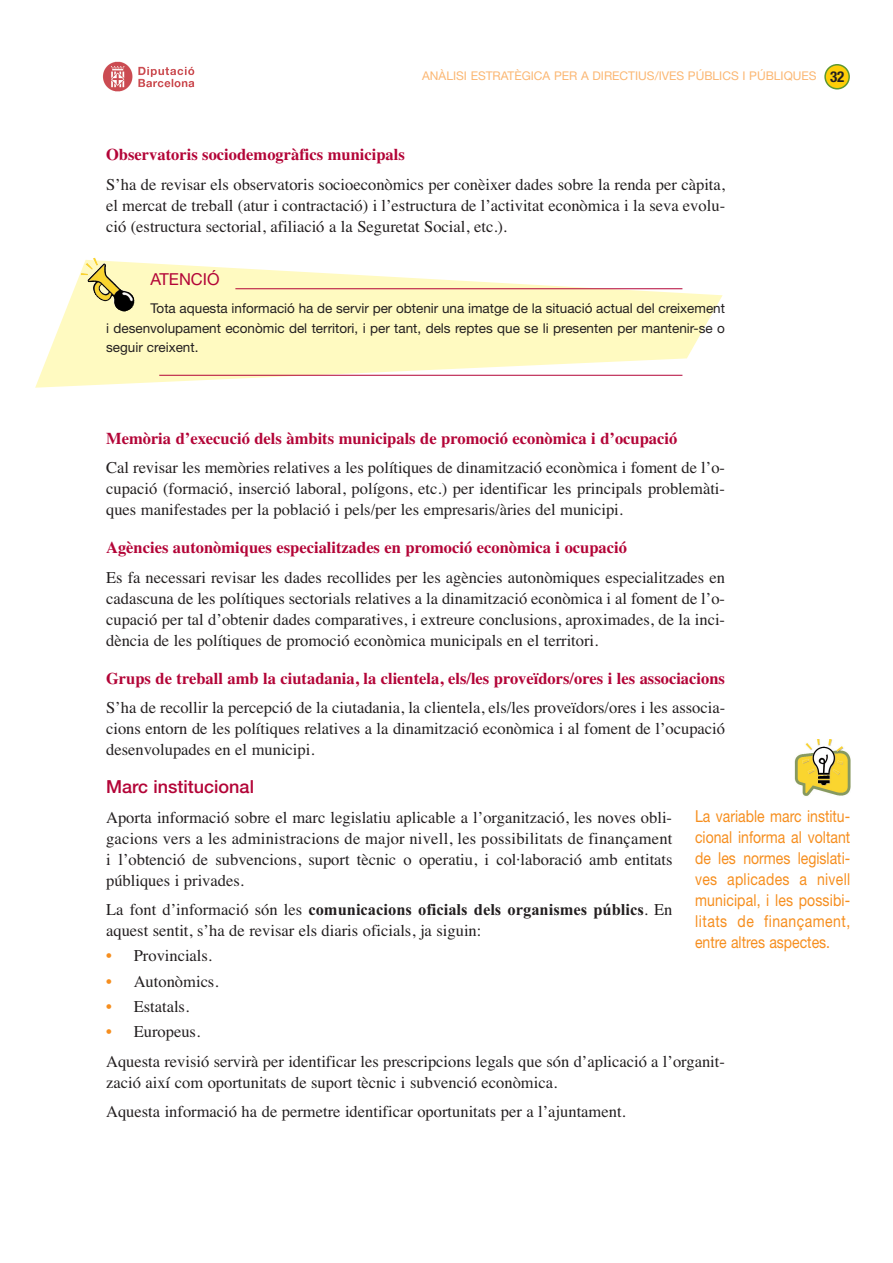
<style>
.page{position:relative;width:893px;height:1263px;background:#fff}
.page>*{position:absolute;margin:0;border:0;box-sizing:border-box;transform-origin:0 0}
.t1{font:500 18px "Helvetica Neue";color:#b30437}
.t2{font:16.5px/21px "Times";color:#231f20;text-align:justify}
.t3{font:700 16.5px "Times";color:#b30437}
.t4{font:16.5px/21px "Helvetica Neue";letter-spacing:.01em;color:#f68e1e;text-align:justify;scale:.85 1}
.t5{font:700 16.5px "Times New Roman";color:#231f20}
.t6{font:16.5px "Helvetica Neue";color:#b30437}
.t7{font:13.5px/19.5px "Helvetica Neue";color:#231f20;text-align:justify}
.t8{font:12px "Helvetica Neue";color:#fbb773}
.s1{font-weight:700;font-stretch:condensed;font-size:15px;color:#231f20}
.s2{font-family:"Times";font-weight:400}
.s3{color:#f68e1e}
</style>
<div class="page">
<svg style="left:824px;top:64px;width:26px;height:26px"></svg>
<img style="left:102px;top:61px;width:93px;height:31px">
<svg style="left:35px;top:262px;width:687px;height:126px;fill:#fffac1"></svg>
<hr style="left:235px;top:288px;width:447px;height:1px;background:#b30437">
<hr style="left:159px;top:375px;width:523px;height:1px;background:#b30437">
<img style="left:81px;top:258px;width:54px;height:54px">
<img style="left:794px;top:739px;width:57px;height:57px">
<p class="t8" style="left:422px;top:72px;width:424px">ANÀLISI ESTRATÈGICA PER A DIRECTIUS/IVES PÚBLICS I PÚBLIQUES <span class="s1">32</span></p>
<p class="t3" style="left:106px;top:149px;width:300px">Observatoris sociodemogràfics municipals</p>
<p class="t2" style="left:106px;top:175px;width:620px">S’ha de revisar els observatoris socioeconòmics per conèixer dades sobre la renda per càpita, el mercat de treball (atur i contractació) i l’estructura de l’activitat econòmica i la seva evolu&shy;ció (estructura sectorial, afiliació a la Seguretat Social, etc.).</p>
<p class="t6" style="left:150px;top:273px;width:71px">ATENCIÓ</p>
<p class="t7" style="left:106px;top:300px;width:620px;text-indent:44px">Tota aquesta informació ha de servir per obtenir una imatge de la situació actual del creixement i desenvolupament econòmic del territori, i per tant, dels reptes que se li presenten per mantenir-se o seguir creixent.</p>
<p class="t3" style="left:106px;top:432px;width:573px">Memòria d’execució dels àmbits municipals de promoció econòmica i d’ocupació</p>
<p class="t2" style="left:106px;top:459px;width:620px">Cal revisar les memòries relatives a les polítiques de dinamització econòmica i foment de l’o&shy;cupació (formació, inserció laboral, polígons, etc.) per identificar les principals problemàti&shy;ques manifestades per la població i pels/per les empresaris/àries del municipi.</p>
<p class="t3" style="left:106px;top:542px;width:522px">Agències autonòmiques especialitzades en promoció econòmica i ocupació</p>
<p class="t2" style="left:106px;top:568px;width:620px">Es fa necessari revisar les dades recollides per les agències autonòmiques especialitzades en cadascuna de les polítiques sectorials relatives a la dinamització econòmica i al foment de l’o&shy;cupació per tal d’obtenir dades comparatives, i extreure conclusions, aproximades, de la inci&shy;dència de les polítiques de promoció econòmica municipals en el territori.</p>
<p class="t3" style="left:106px;top:672px;width:620px">Grups de treball amb la ciutadania, la clientela, els/les proveïdors/ores i les associacions</p>
<p class="t2" style="left:106px;top:699px;width:621px">S’ha de recollir la percepció de la ciutadania, la clientela, els/les proveïdors/ores i les associa&shy;cions entorn de les polítiques relatives a la dinamització econòmica i al foment de l’ocupació desenvolupades en el municipi.</p>
<p class="t1" style="left:106px;top:780px;width:149px">Marc institucional</p>
<p class="t2" style="left:106px;top:808px;width:568px">Aporta informació sobre el marc legislatiu aplicable a l’organització, les noves obli&shy;gacions vers a les administracions de major nivell, les possibilitats de finançament i l’obtenció de subvencions, suport tècnic o operatiu, i col·laboració amb entitats públiques i privades.</p>
<p class="t5" style="left:106px;top:904px;width:568px"><span class="s2">La font d’informació són les</span> comunicacions oficials dels organismes públics<span class="s2">. En</span></p>
<p class="t2" style="left:106px;top:922px;width:377px">aquest sentit, s’ha de revisar els diaris oficials, ja siguin:</p>
<p class="t2" style="left:106px;top:947px;width:107px"><span class="s3">•</span> Provincials.</p>
<p class="t2" style="left:106px;top:972px;width:114px"><span class="s3">•</span> Autonòmics.</p>
<p class="t2" style="left:106px;top:997px;width:85px"><span class="s3">•</span> Estatals.</p>
<p class="t2" style="left:106px;top:1018px;width:620px;line-height:29.5px"><span class="s3">•</span> Europeus.<br>Aquesta revisió servirà per identificar les prescripcions legals que són d’aplicació a l’organit-</p>
<p class="t2" style="left:106px;top:1069px;width:521px;line-height:29.5px">zació així com oportunitats de suport tècnic i subvenció econòmica.<br>Aquesta informació ha de permetre identificar oportunitats per a l’ajuntament.</p>
<p class="t4" style="left:695px;top:807px;width:184px">La variable marc institu&shy;cional informa al voltant de les normes legislati&shy;ves aplicades a nivell municipal, i les possibi&shy;litats de finançament, entre altres aspectes.</p>
</div>
